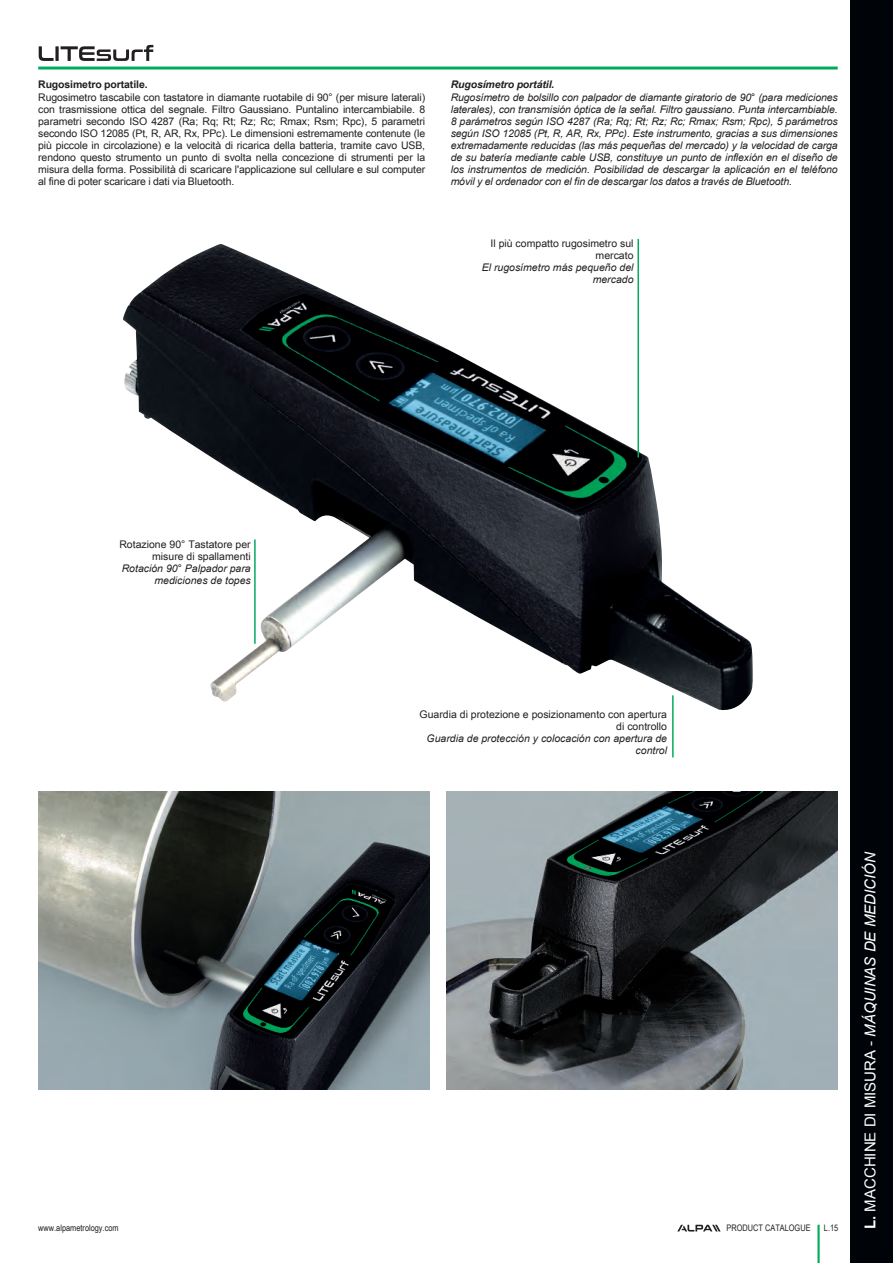
<style>
.page{position:relative;width:893px;height:1263px;background:#fff}
.page>*{position:absolute;margin:0;border:0;box-sizing:border-box;transform-origin:0 0}
.t1{font:italic 15px "Arial Link";color:#fff}
.t2{font:italic 10.5px/12px "Arial Link";color:#231f20;text-align:right}
.t3{font:10.5px/12px "Arial Link";color:#231f20;text-align:right}
.t4{font:700 10.5px "Arial Link";letter-spacing:-.01em;color:#231f20}
.t5{font:italic 700 10.5px "Arial Link";letter-spacing:-.01em;color:#231f20}
.t6{font:9px "Arial Link Narrow";color:#231f20}
.s1{font-weight:700;font-style:normal}
.s2{font-style:normal}
</style>
<div class="page">
<div style="left:850px;top:0;width:43px;height:1263px;background:#000408"></div>
<svg style="left:677px;top:1225px;width:43px;height:6px"></svg>
<hr style="left:817px;top:1225px;width:3px;height:38px;background:#00ab5b">
<hr style="left:38px;top:67px;width:800px;height:3px;background:#00ab5b">
<svg style="left:39px;top:46px;width:15px;height:15px"></svg>
<svg style="left:55px;top:46px;width:4px;height:15px"></svg>
<svg style="left:61px;top:45px;width:92px;height:16px"></svg>
<img style="left:123px;top:244px;width:630px;height:467px">
<hr style="left:672px;top:695px;width:2px;height:62px;background:#00ab5b">
<hr style="left:254px;top:539px;width:2px;height:105px;background:#00ab5b">
<hr style="left:637px;top:239px;width:2px;height:218px;background:#00ab5b">
<img style="left:38px;top:791px;width:391px;height:298px">
<img style="left:446px;top:791px;width:392px;height:298px">
<p class="t4" style="left:38px;top:79px;width:111px">Rugosimetro portatile.</p>
<p class="t3" style="left:38px;top:91px;width:389px;text-align:justify">Rugosimetro tascabile con tastatore in diamante ruotabile di 90° (per misure laterali) con trasmissione ottica del segnale. Filtro Gaussiano. Puntalino intercambiabile. 8 parametri secondo ISO 4287 (Ra; Rq; Rt; Rz; Rc; Rmax; Rsm; Rpc), 5 parametri secondo ISO 12085 (Pt, R, AR, Rx, PPc). Le dimensioni estremamente contenute (le più piccole in circolazione) e la velocità di ricarica della batteria, tramite cavo USB, rendono questo strumento un punto di svolta nella concezione di strumenti per la misura della forma. Possibilità di scaricare l'applicazione sul cellulare e sul computer al fine di poter scaricare i dati via Bluetooth.</p>
<p class="t5" style="left:451px;top:79px;width:105px">Rugosímetro portátil.</p>
<p class="t2" style="left:451px;top:91px;width:389px;text-align:justify">Rugosímetro de bolsillo con palpador de diamante giratorio de 90° (para mediciones laterales), con transmisión óptica de la señal. Filtro gaussiano. Punta intercambiable.<br>8 parámetros según ISO 4287 (Ra; Rq; Rt; Rz; Rc; Rmax; Rsm; Rpc), 5 parámetros según ISO 12085 (Pt, R, AR, Rx, PPc). Este instrumento, gracias a sus dimensiones extremadamente reducidas (las más pequeñas del mercado) y la velocidad de carga de su batería mediante cable USB, constituye un punto de inflexión en el diseño de los instrumentos de medición. Posibilidad de descargar la aplicación en el teléfono móvil y el ordenador con el fin de descargar los datos a través de Bluetooth.</p>
<p class="t3" style="left:491px;top:237px;width:144px">Il più compatto rugosimetro sul mercato</p>
<p class="t2" style="left:482px;top:262px;width:153px">El rugosímetro más pequeño del mercado</p>
<p class="t3" style="left:119px;top:538px;width:133px">Rotazione 90° Tastatore per misure di spallamenti</p>
<p class="t2" style="left:122px;top:562px;width:131px">Rotación 90° Palpador para mediciones de topes</p>
<p class="t6" style="left:38px;top:1223px;width:82px">www.alpametrology.com</p>
<p class="t3" style="left:420px;top:708px;width:249px">Guardia di protezione e posizionamento con apertura di controllo</p>
<p class="t2" style="left:427px;top:732px;width:242px">Guardia de protección y colocación con apertura de control</p>
<p class="t6" style="left:726px;top:1223px;width:86px">PRODUCT CATALOGUE</p>
<p class="t6" style="left:824px;top:1223px;width:16px">L.15</p>
<h1 class="t1" style="left:862px;top:1229px;width:379px;rotate:-90deg"><span class="s1">L.</span> <span class="s2">MACCHINE DI MISURA -</span> MÁQUINAS DE MEDICIÓN</h1>
</div>
